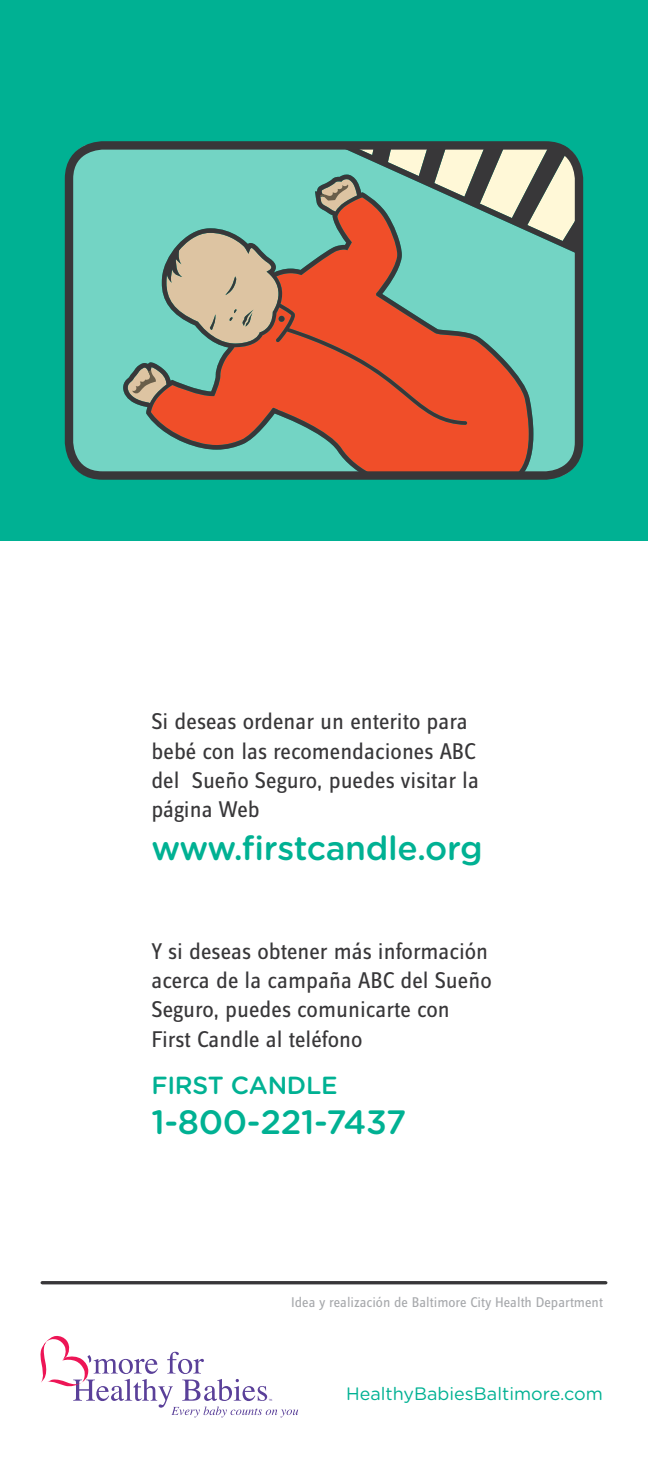
<style>
.page{position:relative;width:648px;height:1458px;background:#fff}
.page>*{position:absolute;margin:0;border:0;box-sizing:border-box;transform-origin:0 0}
.t1{font:500 33.75px "Gotham Rounded";letter-spacing:-.01em;color:#00b193}
.t2{font:500 24.75px "Gotham Rounded";letter-spacing:-.01em;color:#00b193}
.t3{font:23.62px/29.2px "Zine Sans Dis";color:#383739}
.t4{font:18px "Gotham Rounded";color:#00b193}
.t5{font:14.62px "Zine Sans Dis";color:#a7a9ac}
</style>
<div class="page">
<div style="left:0;top:0;width:648px;height:540px;background:#00b193"></div>
<hr style="left:42px;top:1281px;width:564px;height:3px;background:#383739">
<svg style="left:74px;top:150px;width:500px;height:321px;background:#7ecbba"></svg>
<svg style="left:123px;top:175px;width:410px;height:296px;background:#a78e76"></svg>
<svg style="left:166px;top:233px;width:119px;height:111px;background:#b4af94"></svg>
<svg style="left:128px;top:367px;width:38px;height:36px"></svg>
<svg style="left:320px;top:179px;width:37px;height:33px"></svg>
<div style="left:65px;top:141px;width:518px;height:339px;border:8px solid #383739;border-radius:34px"></div>
<svg style="left:40px;top:1336px;width:258px;height:81px"></svg>
<p class="t3" style="left:151px;top:708px;width:329px">Si deseas ordenar un enterito para bebé con las recomendaciones ABC del Sueño Seguro, puedes visitar la página Web</p>
<h1 class="t1" style="left:151px;top:828px;width:333px">www.firstcandle.org</h1>
<p class="t3" style="left:151px;top:938px;width:342px">Y si deseas obtener más información acerca de la campaña ABC del Sueño<br>Seguro, puedes comunicarte con<br>First Candle al teléfono</p>
<p class="t2" style="left:151px;top:1070px;width:188px">FIRST CANDLE</p>
<h1 class="t1" style="left:151px;top:1102px;width:257px">1-800-221-7437</h1>
<p class="t5" style="left:291px;top:1295px;width:313px">Idea y realización de Baltimore City Health Department</p>
<p class="t4" style="left:346px;top:1383px;width:259px">HealthyBabiesBaltimore.com</p>
</div>
